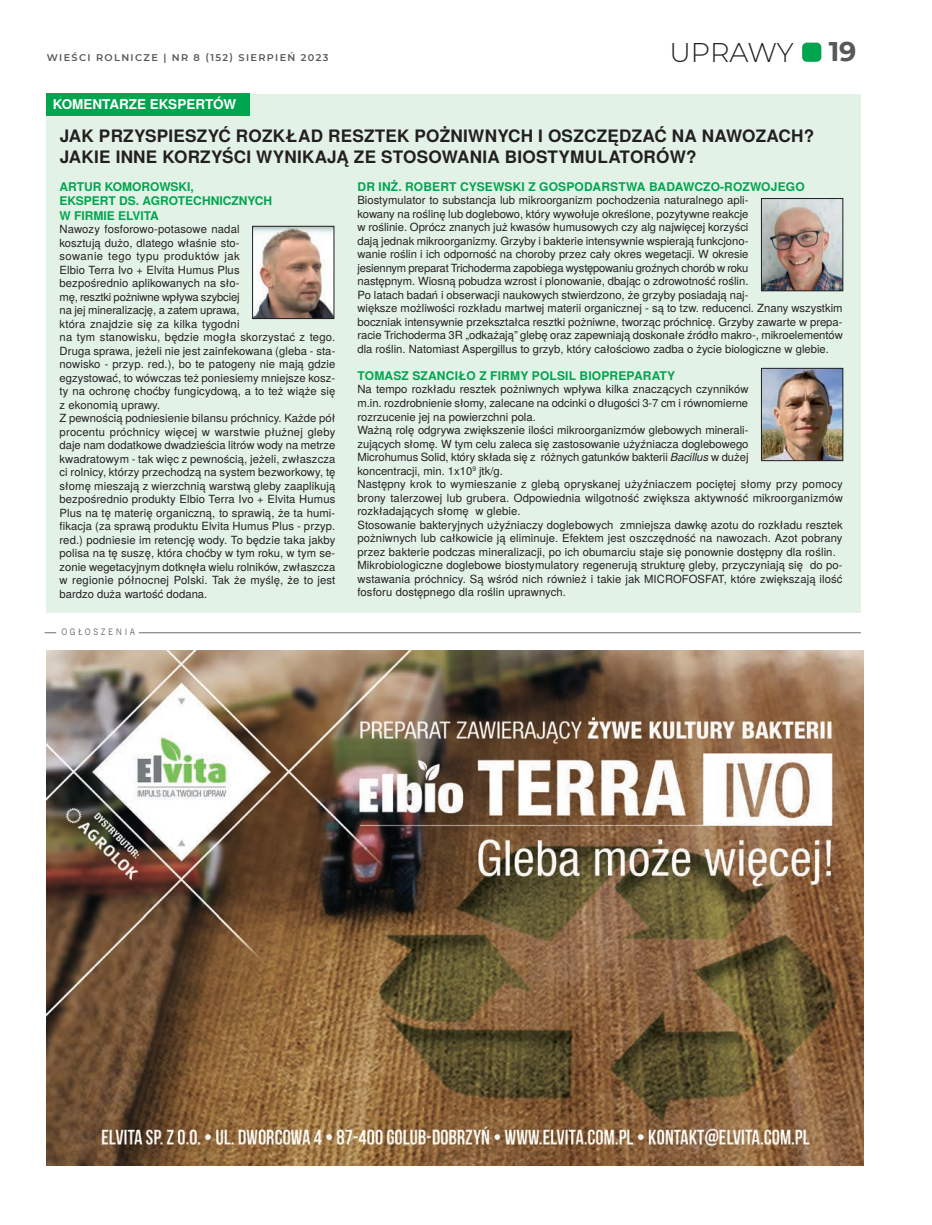
<style>
.page{position:relative;width:932px;height:1225px;background:#fff}
.page>*{position:absolute;margin:0;border:0;box-sizing:border-box;transform-origin:0 0}
.t1{font:300 27px "Montserrat";letter-spacing:-.01em;color:#231f20}
.t2{font:700 27px "Montserrat";color:#57585a}
.t3{font:700 17.1px/20.5px "Te X Gyre Heros";letter-spacing:.015em;color:#231f20}
.t4{font:700 13.5px "Te X Gyre Heros";color:#fff}
.t5{font:700 12px/14.4px "Te X Gyre Heros";letter-spacing:.01em;color:#00a54f}
.t6{font:11.25px/13.5px "Te X Gyre Heros";color:#231f20}
.t7{font:600 9.75px "Montserrat";letter-spacing:.14em;color:#57585a}
.t8{font:9px "News Goth EU";letter-spacing:.3em;color:#6c6d70}
.s1{font-style:italic}
</style>
<div class="page">
<div style="left:801px;top:43px;width:20px;height:19px;background:#00a54f;border-radius:5px"></div>
<hr style="left:139px;top:632px;width:721px;height:1px;background:#6c6d70">
<img style="left:47px;top:651px;width:816px;height:514px">
<div style="left:47px;top:94px;width:813px;height:518px;background:#e3f2e7"></div>
<div style="left:47px;top:94px;width:203px;height:22px;background:#00a54f"></div>
<img style="left:254px;top:228px;width:78px;height:89px">
<div style="left:252px;top:226px;width:82px;height:93px;border:1px solid #231f20"></div>
<img style="left:763px;top:200px;width:77px;height:89px">
<div style="left:761px;top:198px;width:81px;height:93px;border:1px solid #231f20"></div>
<img style="left:763px;top:370px;width:77px;height:89px">
<div style="left:761px;top:368px;width:81px;height:93px;border:1px solid #231f20"></div>
<p class="t7" style="left:47px;top:51px;width:283px">WIEŚCI ROLNICZE | NR 8 (152) SIERPIEŃ 2023</p>
<h1 class="t1" style="left:669px;top:34px;width:126px">UPRAWY</h1>
<h1 class="t2" style="left:828px;top:32px;width:29px">19</h1>
<p class="t4" style="left:53px;top:94px;width:185px">KOMENTARZE EKSPERTÓW</p>
<h2 class="t3" style="left:60px;top:125px;width:755px">JAK PRZYSPIESZYĆ ROZKŁAD RESZTEK POŻNIWNYCH I OSZCZĘDZAĆ NA NAWOZACH?<br>JAKIE INNE KORZYŚCI WYNIKAJĄ ZE STOSOWANIA BIOSTYMULATORÓW?</h2>
<p class="t5" style="left:357px;top:179px;width:448px">DR INŻ. ROBERT CYSEWSKI Z GOSPODARSTWA BADAWCZO-ROZWOJEGO</p>
<p class="t6" style="left:357px;top:193px;width:486px">Biostymulator to substancja lub mikroorganizm pochodzenia naturalnego apli-<br>kowany na roślinę lub doglebowo, który wywołuje określone, pozytywne reakcje<br>w roślinie. Oprócz znanych już kwasów humusowych czy alg najwięcej korzyści<br>dają jednak mikroorganizmy. Grzyby i bakterie intensywnie wspierają funkcjono-<br>wanie roślin i ich odporność na choroby przez cały okres wegetacji. W okresie<br>jesiennym preparat Trichoderma zapobiega występowaniu groźnych chorób w roku<br>następnym. Wiosną pobudza wzrost i plonowanie, dbając o zdrowotność roślin.<br>Po latach badań i obserwacji naukowych stwierdzono, że grzyby posiadają naj-<br>większe możliwości rozkładu martwej materii organicznej - są to tzw. reducenci. Znany wszystkim boczniak intensywnie przekształca resztki pożniwne, tworząc próchnicę. Grzyby zawarte w prepa&shy;racie Trichoderma 3R „odkażają” glebę oraz zapewniają doskonałe źródło makro-, mikroelementów dla roślin. Natomiast Aspergillus to grzyb, który całościowo zadba o życie biologiczne w glebie.</p>
<p class="t5" style="left:357px;top:368px;width:319px">TOMASZ SZANCIŁO Z FIRMY POLSIL BIOPREPARATY</p>
<p class="t6" style="left:357px;top:382px;width:486px">Na tempo rozkładu resztek pożniwnych wpływa kilka znaczących czynników<br>m.in. rozdrobnienie słomy, zalecane na odcinki o długości 3-7 cm i równomierne<br>rozrzucenie jej na powierzchni pola.<br>Ważną rolę odgrywa zwiększenie ilości mikroorganizmów glebowych minerali-<br>zujących słomę. W tym celu zaleca się zastosowanie użyźniacza doglebowego<br>Microhumus Solid, który składa się z różnych gatunków bakterii <span class="s1">Bacillus</span> w dużej<br>koncentracji, min. 1x10<sup>9</sup> jtk/g.<br>Następny krok to wymieszanie z glebą opryskanej użyźniaczem pociętej słomy przy pomocy brony talerzowej lub grubera. Odpowiednia wilgotność zwiększa aktywność mikroorganizmów rozkładających słomę w glebie.<br>Stosowanie bakteryjnych użyźniaczy doglebowych zmniejsza dawkę azotu do rozkładu resztek pożniwnych lub całkowicie ją eliminuje. Efektem jest oszczędność na nawozach. Azot pobrany przez bakterie podczas mineralizacji, po ich obumarciu staje się ponownie dostępny dla roślin.<br>Mikrobiologiczne doglebowe biostymulatory regenerują strukturę gleby, przyczyniają się do po&shy;wstawania próchnicy. Są wśród nich również i takie jak MICROFOSFAT, które zwiększają ilość fosforu dostępnego dla roślin uprawnych.</p>
<p class="t5" style="left:60px;top:179px;width:214px">ARTUR KOMOROWSKI,<br>EKSPERT DS. AGROTECHNICZNYCH<br>W FIRMIE ELVITA</p>
<p class="t6" style="left:60px;top:222px;width:277px">Nawozy fosforowo-potasowe nadal<br>kosztują dużo, dlatego właśnie sto-<br>sowanie tego typu produktów jak<br>Elbio Terra Ivo + Elvita Humus Plus<br>bezpośrednio aplikowanych na sło-<br>mę, resztki pożniwne wpływa szybciej<br>na jej mineralizację, a zatem uprawa,<br>która znajdzie się za kilka tygodni<br>na tym stanowisku, będzie mogła skorzystać z tego.<br>Druga sprawa, jeżeli nie jest zainfekowana (gleba - sta&shy;nowisko - przyp. red.), bo te patogeny nie mają gdzie egzystować, to wówczas też poniesiemy mniejsze kosz&shy;ty na ochronę choćby fungicydową, a to też wiąże się z ekonomią uprawy.<br>Z pewnością podniesienie bilansu próchnicy. Każde pół procentu próchnicy więcej w warstwie płużnej gleby daje nam dodatkowe dwadzieścia litrów wody na metrze kwadratowym - tak więc z pewnością, jeżeli, zwłaszcza ci rolnicy, którzy przechodzą na system bezworkowy, tę słomę mieszają z wierzchnią warstwą gleby zaaplikują bezpośrednio produkty Elbio Terra Ivo + Elvita Humus Plus na tę materię organiczną, to sprawią, że ta humi&shy;fikacja (za sprawą produktu Elvita Humus Plus - przyp. red.) podniesie im retencję wody. To będzie taka jakby polisa na tę suszę, która choćby w tym roku, w tym se&shy;zonie wegetacyjnym dotknęła wielu rolników, zwłaszcza w regionie północnej Polski. Tak że myślę, że to jest bardzo duża wartość dodana.</p>
<p class="t8" style="left:61px;top:626px;width:75px">OGŁOSZENIA</p>
</div>
